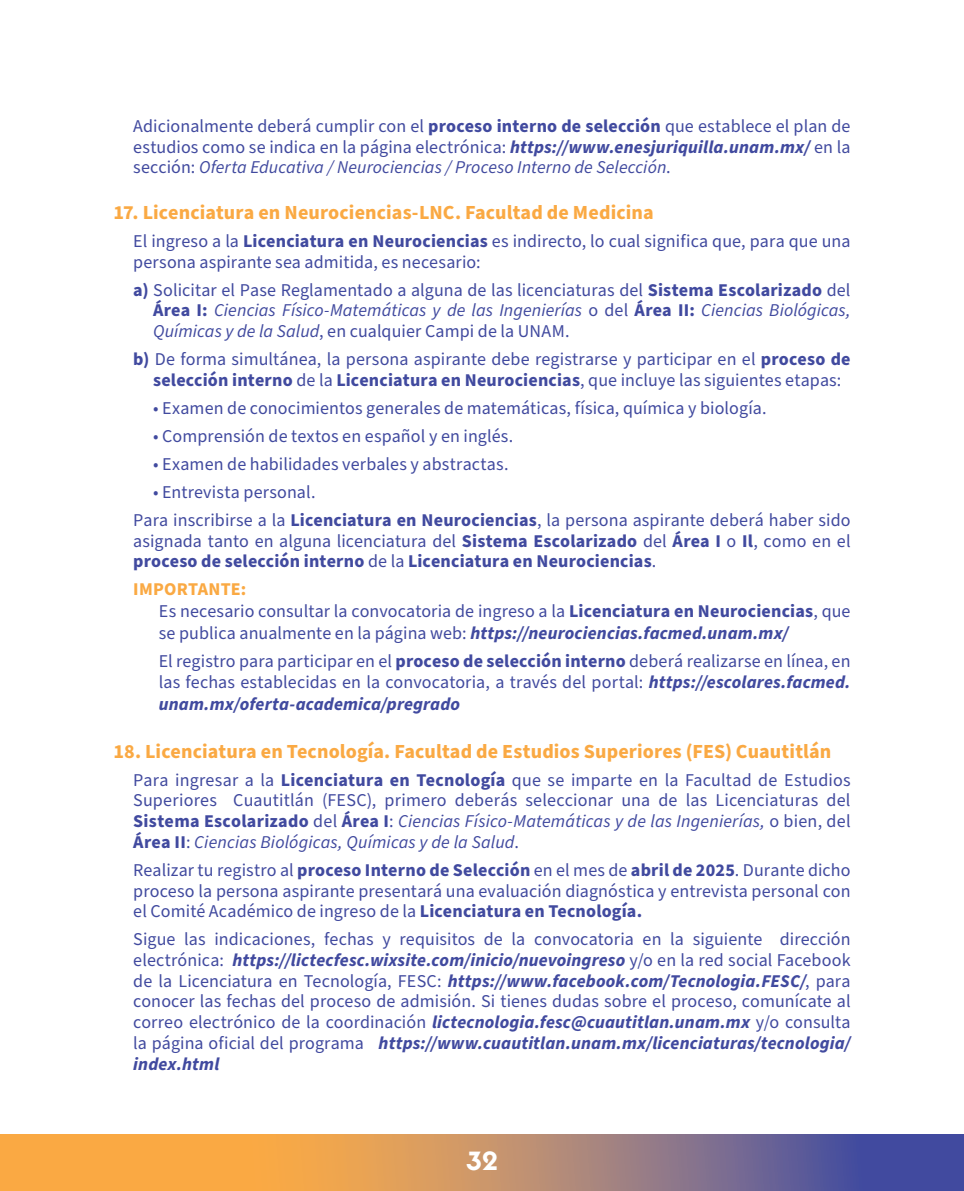
<style>
.page{position:relative;width:964px;height:1191px;background:#fff}
.page>*{position:absolute;margin:0;border:0;box-sizing:border-box;transform-origin:0 0}
.t1{font:700 26px "Edge Display";color:#fff}
.t2{font:700 20px "Source Sans Pro";letter-spacing:.005em;color:#faa943}
.t3{font:18px/20.6px "Source Sans Pro";letter-spacing:.005em;color:#414a9f;text-align:justify}
.t4{font:700 18px/20.8px "Source Sans Pro";letter-spacing:.01em;color:#414a9f}
.s1{font-weight:700}
.s2{font-weight:700;font-style:italic}
.s3{font-style:italic}
.s4{font-weight:400}
.s5{font-weight:700;color:#faa943}
</style>
<div class="page">
<svg style="left:0;top:1134px;width:964px;height:57px;background:#b6886c"></svg>
<p class="t3" style="left:133px;top:116px;width:719px">Adicionalmente deberá cumplir con el <span class="s1">proceso interno de selección</span> que establece el plan de estudios como se indica en la página electrónica: <span class="s2">https://www.enesjuriquilla.unam.mx/</span> en la sección: <span class="s3">Oferta Educativa / Neurociencias / Proceso Interno de Selección</span>.</p>
<p class="t2" style="left:113px;top:199px;width:542px">17. Licenciatura en Neurociencias-LNC. Facultad de Medicina</p>
<p class="t3" style="left:133px;top:231px;width:719px">El ingreso a la <span class="s1">Licenciatura en Neurociencias</span> es indirecto, lo cual significa que, para que una persona aspirante sea admitida, es necesario:</p>
<p class="t3" style="left:153px;top:280px;width:699px;text-indent:-20px"><span class="s1">a)</span> Solicitar el Pase Reglamentado a alguna de las licenciaturas del <span class="s1">Sistema Escolarizado</span> del <span class="s1">Área I:</span> <span class="s3">Ciencias Físico-Matemáticas y de las Ingenierías</span> o del <span class="s1">Área II:</span> <span class="s3">Ciencias Biológicas, Químicas y de la Salud</span>, en cualquier Campi de la UNAM.</p>
<p class="t3" style="left:133px;top:349px;width:719px;text-align:center"><span class="s1">b)</span> De forma simultánea, la persona aspirante debe registrarse y participar en el <span class="s1">proceso de selección interno</span> de la <span class="s1">Licenciatura en Neurociencias</span>, que incluye las siguientes etapas:</p>
<p class="t3" style="left:153px;top:398px;width:615px">• Examen de conocimientos generales de matemáticas, física, química y biología.</p>
<p class="t3" style="left:153px;top:426px;width:362px">• Comprensión de textos en español y en inglés.</p>
<p class="t3" style="left:153px;top:454px;width:357px">• Examen de habilidades verbales y abstractas.</p>
<p class="t3" style="left:133px;top:478px;width:719px;line-height:28px;text-indent:20px">• Entrevista personal.<br>Para inscribirse a la <span class="s1">Licenciatura en Neurociencias</span>, la persona aspirante deberá haber sido</p>
<p class="t4" style="left:133px;top:530px;width:719px"><span class="s4">asignada tanto en alguna licenciatura del</span> Sistema Escolarizado <span class="s4">del</span> Área I <span class="s4">o</span> Il<span class="s4">, como en el </span>proceso de selección interno <span class="s4">de la</span> Licenciatura en Neurociencias<span class="s4">.</span></p>
<p class="t3" style="left:159px;top:579px;width:693px;line-height:21.6px;text-align:left;text-indent:-26px"><span class="s5">IMPORTANTE:<br></span>Es necesario consultar la convocatoria de ingreso a la <span class="s1">Licenciatura en Neurociencias</span>, que se publica anualmente en la página web: <span class="s2">https://neurociencias.facmed.unam.mx/</span></p>
<p class="t3" style="left:159px;top:650px;width:693px;line-height:21.6px">El registro para participar en el <span class="s1">proceso de selección interno</span> deberá realizarse en línea, en las fechas establecidas en la convocatoria, a través del portal: <span class="s2">https://escolares.facmed. unam.mx/oferta-academica/pregrado</span></p>
<p class="t2" style="left:113px;top:737px;width:719px">18. Licenciatura en Tecnología. Facultad de Estudios Superiores (FES) Cuautitlán</p>
<p class="t3" style="left:133px;top:770px;width:719px">Para ingresar a la <span class="s1">Licenciatura en Tecnología</span> que se imparte en la Facultad de Estudios Superiores Cuautitlán (FESC), primero deberás seleccionar una de las Licenciaturas del <span class="s1">Sistema Escolarizado</span> del <span class="s1">Área I</span>: <span class="s3">Ciencias Físico-Matemáticas y de las Ingenierías,</span> o bien, del <span class="s1">Área II</span>: <span class="s3">Ciencias Biológicas, Químicas y de la Salud</span>.</p>
<p class="t3" style="left:133px;top:860px;width:719px">Realizar tu registro al <span class="s1">proceso Interno de Selección</span> en el mes de <span class="s1">abril de 2025</span>. Durante dicho proceso la persona aspirante presentará una evaluación diagnóstica y entrevista personal con el Comité Académico de ingreso de la <span class="s1">Licenciatura en Tecnología.</span></p>
<p class="t3" style="left:133px;top:929px;width:719px">Sigue las indicaciones, fechas y requisitos de la convocatoria en la siguiente dirección electrónica: <span class="s2">https://lictecfesc.wixsite.com/inicio/nuevoingreso</span> y/o en la red social Facebook de la Licenciatura en Tecnología, FESC: <span class="s2">https://www.facebook.com/Tecnologia.FESC/</span>, para conocer las fechas del proceso de admisión. Si tienes dudas sobre el proceso, comunícate al correo electrónico de la coordinación <span class="s2">lictecnologia.fesc@cuautitlan.unam.mx</span> y/o consulta la página oficial del programa <span class="s2">https://www.cuautitlan.unam.mx/licenciaturas/tecnologia/ index.html</span></p>
<h1 class="t1" style="left:466px;top:1144px;width:32px">32</h1>
</div>
